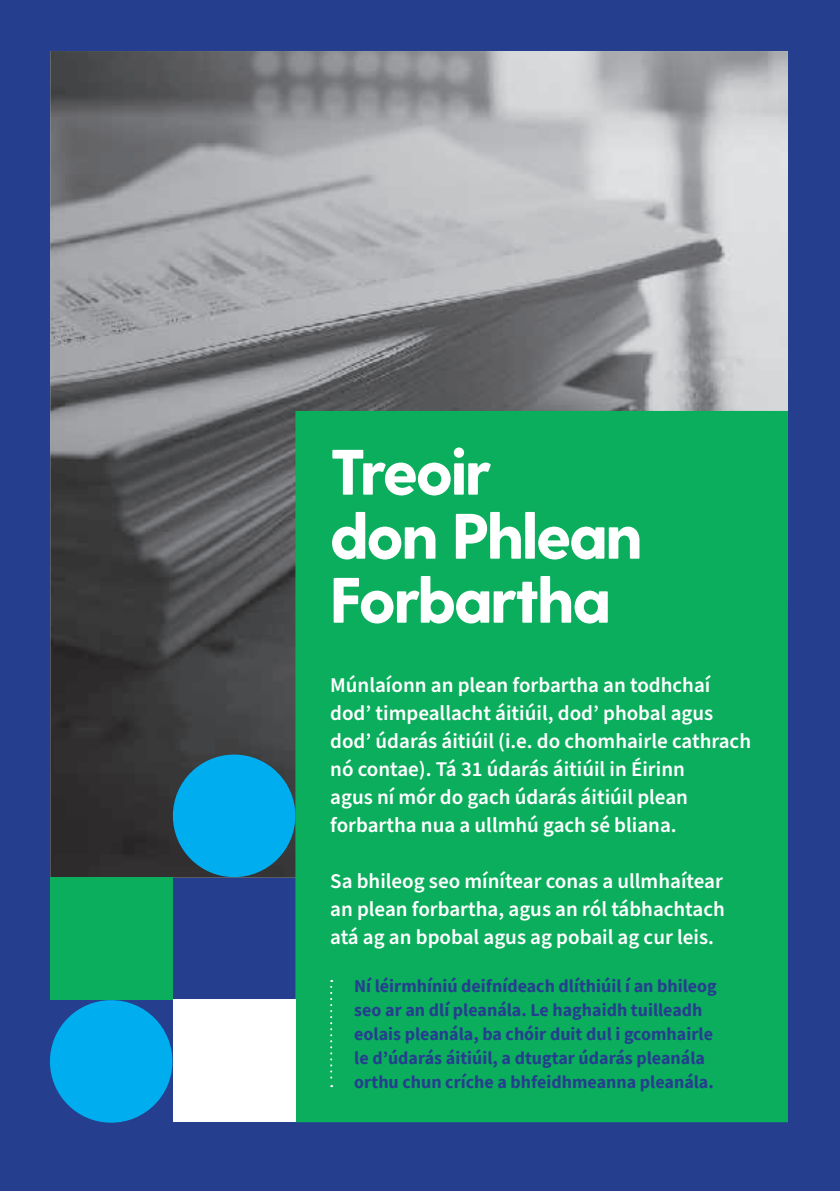
<style>
.page{position:relative;width:840px;height:1191px;background:#fff}
.page>*{position:absolute;margin:0;border:0;box-sizing:border-box;transform-origin:0 0}
.t1{font:800 64px/64px "Greycliff CF";letter-spacing:-.02em;color:#fff}
.t2{font:600 21px/28px "Source Sans Pro";color:#fff}
.t3{font:700 18px/24px "Source Sans Pro";color:#253f8e}
</style>
<div class="page">
<div style="left:0;top:0;width:839px;height:1191px;background:#253f8e"></div>
<img style="left:50px;top:51px;width:737px;height:826px">
<div style="left:295px;top:411px;width:492px;height:711px;background:#0bae5d"></div>
<div style="left:173px;top:999px;width:122px;height:123px;background:#fff"></div>
<div style="left:173px;top:754px;width:122px;height:123px;background:#00aeef;border-radius:50%"></div>
<div style="left:50px;top:877px;width:123px;height:122px;background:#0bae5d"></div>
<div style="left:50px;top:1000px;width:122px;height:122px;background:#00aeef;border-radius:50%"></div>
<svg style="left:330px;top:980px;width:2px;height:107px"></svg>
<h1 class="t1" style="left:330px;top:441px;width:313px">Treoir<br>don Phlean<br>Forbartha</h1>
<p class="t2" style="left:330px;top:672px;width:422px">Múnlaíonn an plean forbartha an todhchaí dod’ timpeallacht áitiúil, dod’ phobal agus dod’ údarás áitiúil (i.e. do chomhairle cathrach nó contae). Tá 31 údarás áitiúil in Éirinn<br>agus ní mór do gach údarás áitiúil plean forbartha nua a ullmhú gach sé bliana.</p>
<p class="t2" style="left:330px;top:868px;width:396px;text-align:justify">Sa bhileog seo mínítear conas a ullmhaítear an plean forbartha, agus an ról tábhachtach atá ag an bpobal agus ag pobail ag cur leis.</p>
<p class="t3" style="left:354px;top:974px;width:364px">Ní léirmhíniú deifnídeach dlíthiúil í an bhileog seo ar an dlí pleanála. Le haghaidh tuilleadh eolais pleanála, ba chóir duit dul i gcomhairle le d’údarás áitiúil, a dtugtar údarás pleanála orthu chun críche a bhfeidhmeanna pleanála.</p>
</div>
